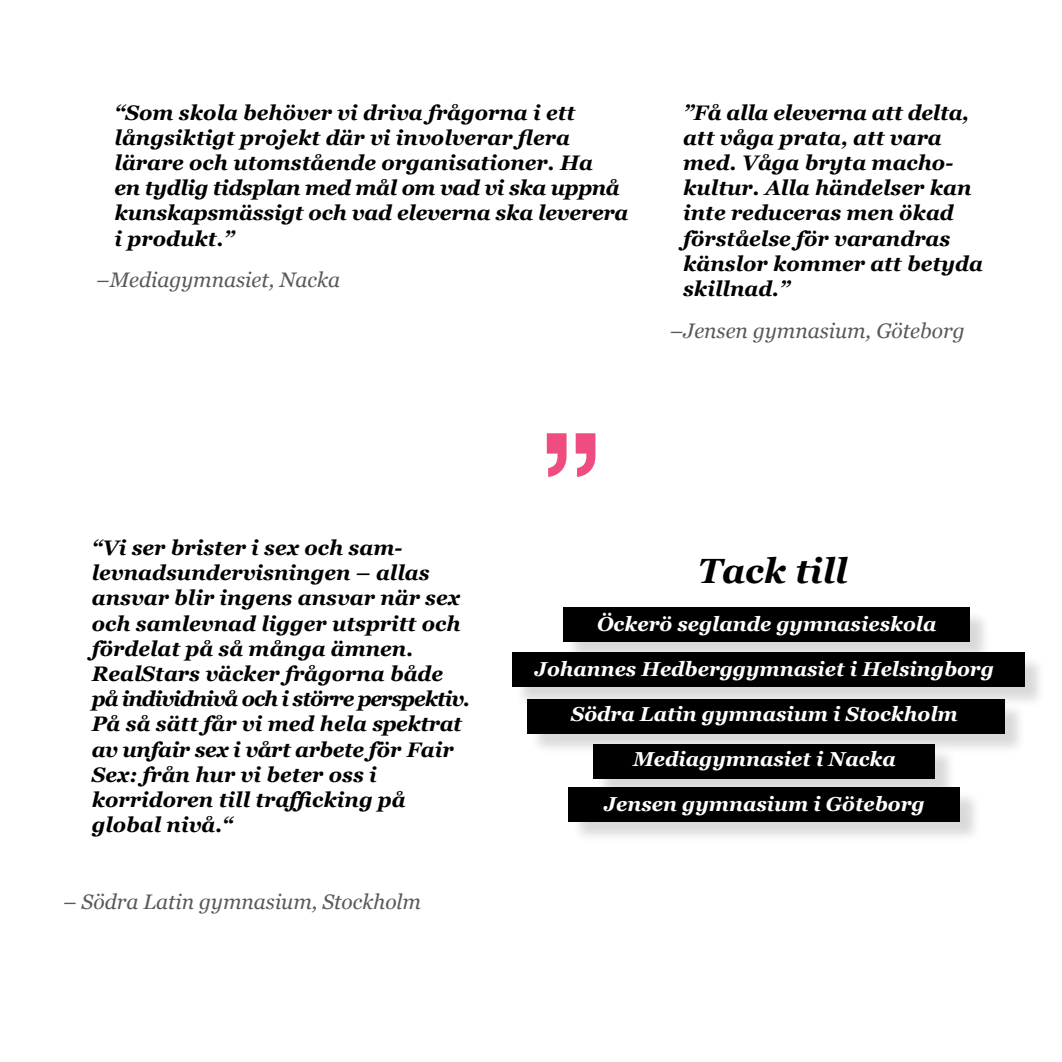
<style>
.page{position:relative;width:1062px;height:1062px;background:#fff}
.page>*{position:absolute;margin:0;border:0;box-sizing:border-box;transform-origin:0 0}
.t1{font:197.75px "Chalet Comprime Cologne Sixty";color:#ef4d7f}
.t2{font:italic 700 35px "Georgia";color:#000}
.t3{font:italic 700 21px/25.2px "Georgia";color:#000}
.t4{font:italic 21px "Georgia";color:#58595b}
.t5{font:italic 700 20.12px "Georgia";color:#fff}
</style>
<div class="page">
<div style="left:566px;top:609px;width:425px;height:54px;background:#000;opacity:.15"></div>
<div style="left:563px;top:607px;width:406px;height:34px;background:#000"></div>
<div style="left:514px;top:654px;width:532px;height:54px;background:#000;opacity:.15"></div>
<div style="left:512px;top:652px;width:512px;height:34px;background:#000"></div>
<div style="left:530px;top:702px;width:496px;height:53px;background:#000;opacity:.15"></div>
<div style="left:527px;top:699px;width:477px;height:35px;background:#000"></div>
<div style="left:596px;top:747px;width:361px;height:53px;background:#000;opacity:.15"></div>
<div style="left:593px;top:744px;width:342px;height:35px;background:#000"></div>
<div style="left:571px;top:789px;width:410px;height:54px;background:#000;opacity:.15"></div>
<div style="left:569px;top:787px;width:391px;height:34px;background:#000"></div>
<p class="t3" style="left:115px;top:99px;width:515px">“Som skola behöver vi driva frågorna i ett långsiktigt projekt där vi involverar flera lärare och utomstående organisationer. Ha<br>en tydlig tidsplan med mål om vad vi ska uppnå kunskapsmässigt och vad eleverna ska leverera i produkt.”</p>
<p class="t4" style="left:96px;top:265px;width:245px">–Mediagymnasiet, Nacka</p>
<h1 class="t1" style="left:539px;top:397px;width:66px">”</h1>
<p class="t3" style="left:683px;top:99px;width:301px">”Få alla eleverna att delta, att våga prata, att vara med. Våga bryta macho&shy;kultur. Alla händelser kan inte reduceras men ökad förståelse för varandras känslor kommer att betyda skillnad.”</p>
<p class="t4" style="left:670px;top:316px;width:296px">–Jensen gymnasium, Göteborg</p>
<p class="t3" style="left:92px;top:534px;width:380px">“Vi ser brister i sex och sam&shy;levnadsundervisningen – allas ansvar blir ingens ansvar när sex och samlevnad ligger utspritt och fördelat på så många ämnen.<br>RealStars väcker frågorna både på individnivå och i större perspektiv.<br>På så sätt får vi med hela spektrat av unfair sex i vårt arbete för Fair<br>Sex: från hur vi beter oss i korridoren till trafficking på global nivå.“</p>
<p class="t4" style="left:63px;top:886px;width:359px">– Södra Latin gymnasium, Stockholm</p>
<h2 class="t2" style="left:698px;top:544px;width:151px">Tack till</h2>
<p class="t5" style="left:597px;top:609px;width:341px">Öckerö seglande gymnasieskola</p>
<p class="t5" style="left:535px;top:654px;width:460px">Johannes Hedberggymnasiet i Helsingborg</p>
<p class="t5" style="left:571px;top:699px;width:388px">Södra Latin gymnasium i Stockholm</p>
<p class="t5" style="left:633px;top:744px;width:264px">Mediagymnasiet i Nacka</p>
<p class="t5" style="left:604px;top:789px;width:322px">Jensen gymnasium i Göteborg</p>
</div>
